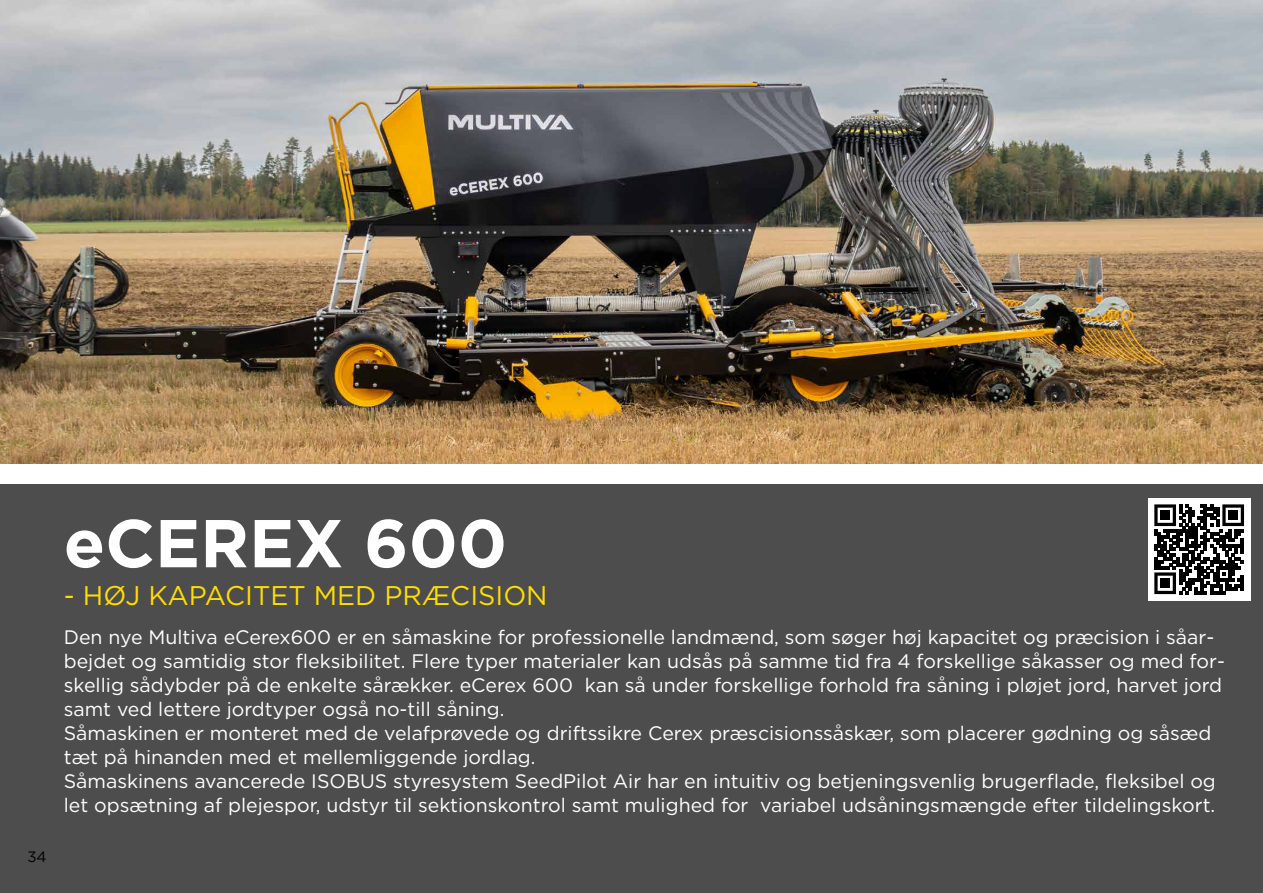
<style>
.page{position:relative;width:1263px;height:893px;background:#fff}
.page>*{position:absolute;margin:0;border:0;box-sizing:border-box;transform-origin:0 0}
.t1{font:700 67.5px "Gotham";color:#fff}
.t2{font:27px "Gotham";color:#fd0}
.t3{font:19.5px/24px "Gotham";color:#fff}
.t4{font:15px "Gotham";color:#000}
</style>
<div class="page">
<div style="left:0;top:485px;width:1263px;height:408px;background:#4d4d4d"></div>
<img style="left:0;top:0;width:1263px;height:464px">
<div style="left:1148px;top:498px;width:102px;height:102px;background:#fff"></div>
<svg style="left:1154px;top:504px;width:90px;height:90px"></svg>
<div style="left:1160px;top:511px;width:10px;height:9px;background:#000"></div>
<div style="left:1228px;top:511px;width:10px;height:9px;background:#000"></div>
<div style="left:1160px;top:579px;width:10px;height:9px;background:#000"></div>
<p class="t4" style="left:27px;top:847px;width:21px">34</p>
<h1 class="t1" style="left:64px;top:499px;width:445px">eCEREX 600</h1>
<h2 class="t2" style="left:64px;top:578px;width:485px">- HØJ KAPACITET MED PRÆCISION</h2>
<p class="t3" style="left:64px;top:624px;width:1163px">Den nye Multiva eCerex600 er en såmaskine for professionelle landmænd, som søger høj kapacitet og præcision i såar&shy;bejdet og samtidig stor fleksibilitet. Flere typer materialer kan udsås på samme tid fra 4 forskellige såkasser og med for&shy;skellig sådybder på de enkelte sårækker. eCerex 600 kan så under forskellige forhold fra såning i pløjet jord, harvet jord samt ved lettere jordtyper også no-till såning.<br>Såmaskinen er monteret med de velafprøvede og driftssikre Cerex præscisionssåskær, som placerer gødning og såsæd tæt på hinanden med et mellemliggende jordlag.<br>Såmaskinens avancerede ISOBUS styresystem SeedPilot Air har en intuitiv og betjeningsvenlig brugerflade, fleksibel og let opsætning af plejespor, udstyr til sektionskontrol samt mulighed for variabel udsåningsmængde efter tildelingskort.</p>
</div>
